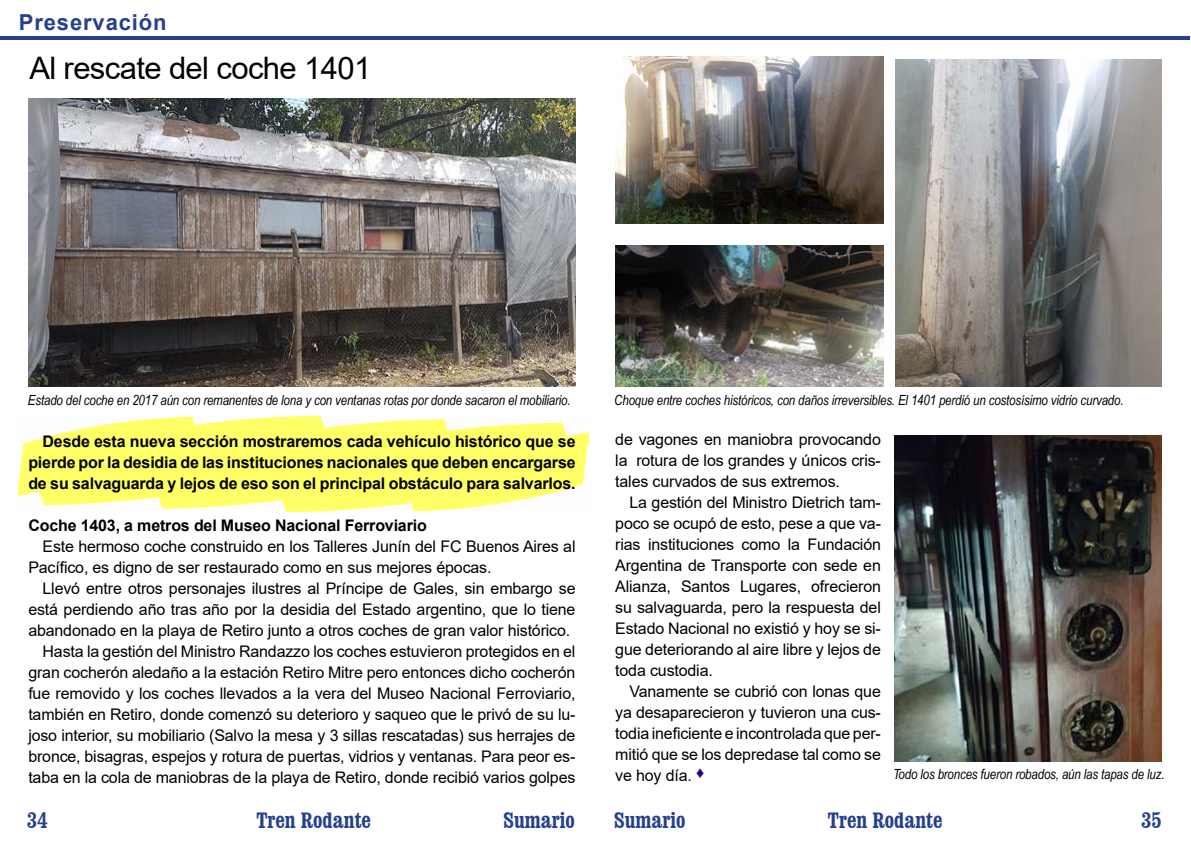
<style>
.page{position:relative;width:1191px;height:842px;background:#fff}
.page>*{position:absolute;margin:0;border:0;box-sizing:border-box;transform-origin:0 0}
.t1{font:31px "Arial";letter-spacing:-.02em;color:#000}
.t2{font:700 condensed 22px "Clarendon BT";color:#25408f}
.t3{font:700 22px "Arial";letter-spacing:.04em;color:#25408f}
.t4{font:16px/21px "Arial";letter-spacing:-.01em;color:#000;text-align:justify}
.t5{font:700 16px/21px "Arial";letter-spacing:-.01em;color:#000;text-align:justify}
.t6{font:italic 14px "Arial Narrow";letter-spacing:-.01em;color:#000}
</style>
<div class="page">
<hr style="left:0;top:36px;width:1189px;height:4px;background:#25408f">
<img style="left:17px;top:415px;width:572px;height:97px">
<img style="left:894px;top:435px;width:267px;height:326px">
<img style="left:29px;top:98px;width:546px;height:289px">
<img style="left:615px;top:246px;width:268px;height:141px">
<img style="left:895px;top:60px;width:266px;height:327px">
<img style="left:615px;top:57px;width:268px;height:166px">
<h2 class="t3" style="left:19px;top:6px;width:149px">Preservación</h2>
<h1 class="t1" style="left:29px;top:47px;width:343px">Al rescate del coche 1401</h1>
<p class="t6" style="left:28px;top:390px;width:544px">Estado del coche en 2017 aún con remanentes de lona y con ventanas rotas por donde sacaron el mobiliario.</p>
<p class="t5" style="left:28px;top:431px;width:549px;text-indent:14px">Desde esta nueva sección mostraremos cada vehículo histórico que se pierde por la desidia de las instituciones nacionales que deben encargarse de su salvaguarda y lejos de eso son el principal obstáculo para salvarlos.</p>
<p class="t5" style="left:28px;top:515px;width:400px">Coche 1403, a metros del Museo Nacional Ferroviario</p>
<p class="t4" style="left:28px;top:535px;width:549px;text-indent:14px">Este hermoso coche construido en los Talleres Junín del FC Buenos Aires al<br>Pacífico, es digno de ser restaurado como en sus mejores épocas.</p>
<p class="t4" style="left:43px;top:577px;width:534px">Llevó entre otros personajes ilustres al Príncipe de Gales, sin embargo se</p>
<p class="t4" style="left:28px;top:598px;width:548px">está perdiendo año tras año por la desidia del Estado argentino, que lo tiene</p>
<p class="t4" style="left:28px;top:619px;width:543px">abandonado en la playa de Retiro junto a otros coches de gran valor histórico.</p>
<p class="t4" style="left:43px;top:640px;width:534px">Hasta la gestión del Ministro Randazzo los coches estuvieron protegidos en el</p>
<p class="t4" style="left:28px;top:661px;width:548px">gran cocherón aledaño a la estación Retiro Mitre pero entonces dicho cocherón</p>
<p class="t4" style="left:28px;top:682px;width:548px">fue removido y los coches llevados a la vera del Museo Nacional Ferroviario,</p>
<p class="t4" style="left:28px;top:703px;width:548px">también en Retiro, donde comenzó su deterioro y saqueo que le privó de su lu-</p>
<p class="t4" style="left:28px;top:724px;width:548px">joso interior, su mobiliario (Salvo la mesa y 3 sillas rescatadas) sus herrajes de</p>
<p class="t4" style="left:28px;top:745px;width:548px">bronce, bisagras, espejos y rotura de puertas, vidrios y ventanas. Para peor es-</p>
<p class="t4" style="left:28px;top:766px;width:548px">taba en la cola de maniobras de la playa de Retiro, donde recibió varios golpes</p>
<p class="t6" style="left:614px;top:390px;width:511px">Choque entre coches históricos, con daños irreversibles. El 1401 perdió un costosísimo vidrio curvado.</p>
<p class="t4" style="left:615px;top:429px;width:267px">de vagones en maniobra provocando la rotura de los grandes y únicos cris&shy;tales curvados de sus extremos.</p>
<p class="t4" style="left:615px;top:492px;width:267px;text-indent:14px">La gestión del Ministro Dietrich tam&shy;poco se ocupó de esto, pese a que va&shy;rias instituciones como la Fundación Argentina de Transporte con sede en Alianza, Santos Lugares, ofrecieron su salvaguarda, pero la respuesta del Estado Nacional no existió y hoy se si&shy;gue deteriorando al aire libre y lejos de toda custodia.</p>
<p class="t4" style="left:615px;top:681px;width:267px;text-indent:14px">Vanamente se cubrió con lonas que ya desaparecieron y tuvieron una cus&shy;todia ineficiente e incontrolada que per&shy;mitió que se los depredase tal como se ve hoy día. <sup>♦</sup></p>
<p class="t6" style="left:893px;top:765px;width:273px">Todo los bronces fueron robados, aún las tapas de luz.</p>
<h2 class="t2" style="left:27px;top:807px;width:22px">34</h2>
<h2 class="t2" style="left:256px;top:807px;width:116px">Tren Rodante</h2>
<h2 class="t2" style="left:503px;top:807px;width:73px">Sumario</h2>
<h2 class="t2" style="left:614px;top:807px;width:73px">Sumario</h2>
<h2 class="t2" style="left:828px;top:807px;width:116px">Tren Rodante</h2>
<h2 class="t2" style="left:1141px;top:807px;width:22px">35</h2>
</div>
